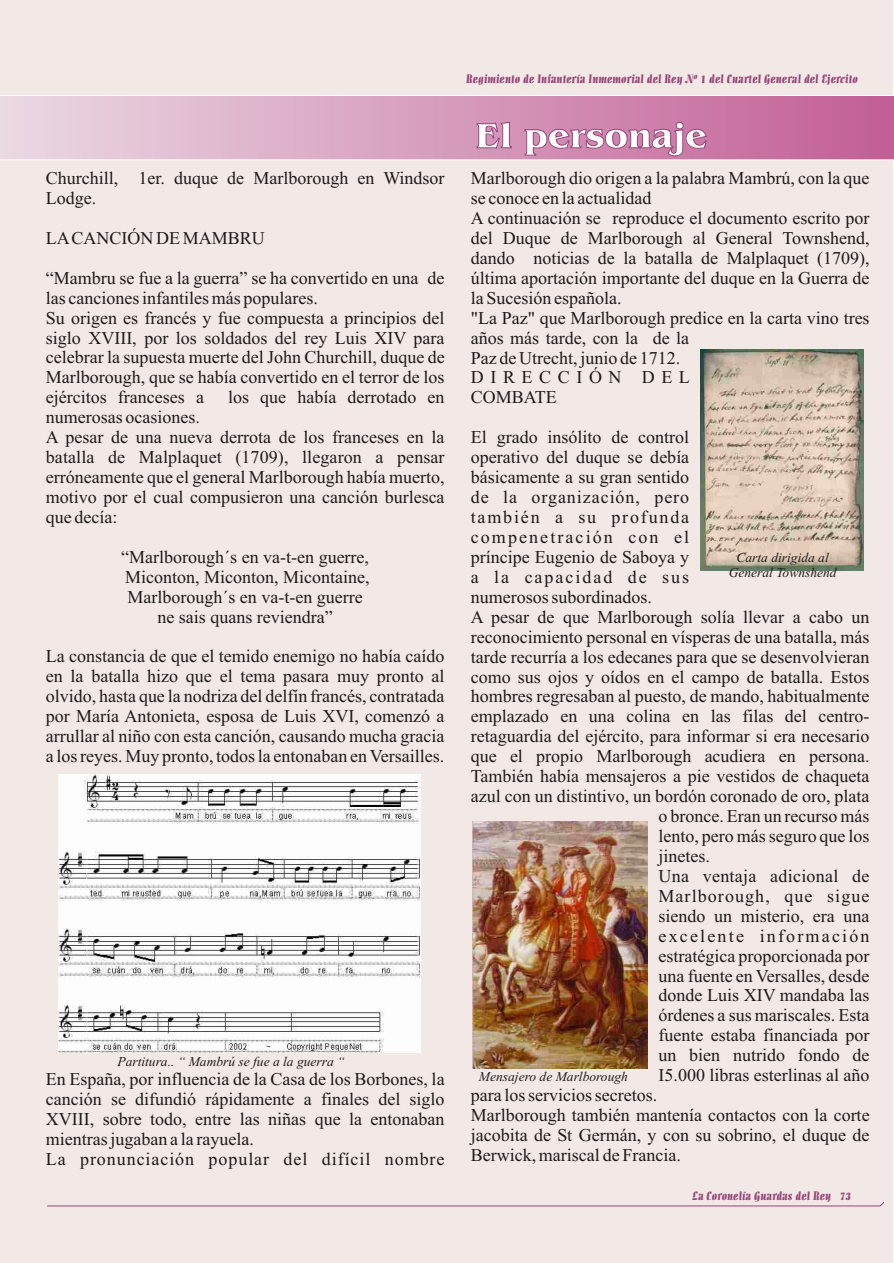
<style>
.page{position:relative;width:894px;height:1263px;background:#fff}
.page>*{position:absolute;margin:0;border:0;box-sizing:border-box;transform-origin:0 0}
.t1{font:700 36px "Benguiat IT Cby BT";color:#fff}
.t2{font:18px/20px "Times New Roman";color:#1f1a17}
.t3{font:18px "Times New Roman";letter-spacing:.05em;color:#1f1a17}
.t4{font:18px/20px "Times New Roman";letter-spacing:.115em;color:#1f1a17}
.t5{font:18px "Times New Roman";letter-spacing:.06em;color:#1f1a17}
.t6{font:18px "Times New Roman";letter-spacing:.12em;color:#1f1a17}
.t7{font:18px "Times New Roman";letter-spacing:.11em;color:#1f1a17}
.t8{font:18px "Times New Roman";letter-spacing:.365em;color:#1f1a17}
.t9{font:italic 13.5px/15px "Times New Roman";color:#1f1a17;text-align:center}
.t10{font:12px "Allegro BT";color:#964578}
</style>
<div class="page">
<div style="left:0;top:0;width:893px;height:1263px;background:#f2e8e6"></div>
<svg style="left:0;top:95px;width:894px;height:65px;background:#d79ebd"></svg>
<svg style="left:47px;top:1202px;width:838px;height:5px"></svg>
<img style="left:59px;top:775px;width:361px;height:278px">
<img style="left:700px;top:350px;width:163px;height:220px">
<img style="left:473px;top:821px;width:175px;height:248px">
<p class="t10" style="left:466px;top:74px;width:393px">Regimiento de Infantería Inmemorial del Rey Nº 1 del Cuartel General del Ejercito</p>
<h1 class="t1" style="left:475px;top:121px;width:233px">El personaje</h1>
<p class="t2" style="left:46px;top:170px;width:400px">Churchill, 1er. duque de Marlborough en Windsor</p>
<p class="t2" style="left:471px;top:170px;width:400px">Marlborough dio origen a la palabra Mambrú, con la que</p>
<p class="t2" style="left:46px;top:190px;width:52px">Lodge.</p>
<p class="t2" style="left:471px;top:190px;width:400px">se conoce en la actualidad<br>A continuación se reproduce el documento escrito por</p>
<p class="t2" style="left:46px;top:230px;width:221px">LACANCIÓN DE MAMBRU</p>
<p class="t2" style="left:471px;top:230px;width:400px">del Duque de Marlborough al General Townshend, dando noticias de la batalla de Malplaquet (1709),</p>
<p class="t2" style="left:46px;top:269px;width:400px">“Mambru se fue a la guerra” se ha convertido en una de</p>
<p class="t2" style="left:471px;top:270px;width:400px">última aportación importante del duque en la Guerra de</p>
<p class="t2" style="left:46px;top:289px;width:274px">las canciones infantiles más populares.</p>
<p class="t2" style="left:471px;top:289px;width:152px">la Sucesión española.</p>
<p class="t2" style="left:46px;top:309px;width:400px">Su origen es francés y fue compuesta a principios del</p>
<p class="t2" style="left:471px;top:309px;width:400px">"La Paz" que Marlborough predice en la carta vino tres</p>
<p class="t2" style="left:46px;top:329px;width:400px">siglo XVIII, por los soldados del rey Luis XIV para</p>
<p class="t2" style="left:471px;top:329px;width:220px">años más tarde, con la de la</p>
<p class="t2" style="left:46px;top:349px;width:400px">celebrar la supuesta muerte del John Churchill, duque de</p>
<p class="t2" style="left:471px;top:349px;width:211px">Paz de Utrecht, junio de 1712.</p>
<p class="t2" style="left:46px;top:369px;width:400px">Marlborough, que se había convertido en el terror de los</p>
<p class="t8" style="left:471px;top:371px;width:221px">DIRECCIÓN DEL</p>
<p class="t2" style="left:46px;top:389px;width:160px">ejércitos franceses a</p>
<p class="t2" style="left:228px;top:389px;width:218px">los que había derrotado en</p>
<p class="t2" style="left:471px;top:389px;width:88px">COMBATE</p>
<p class="t2" style="left:46px;top:409px;width:400px">numerosas ocasiones.<br>A pesar de una nueva derrota de los franceses en la</p>
<p class="t2" style="left:471px;top:429px;width:220px">El grado insólito de control</p>
<p class="t2" style="left:46px;top:449px;width:400px">batalla de Malplaquet (1709), llegaron a pensar</p>
<p class="t2" style="left:471px;top:449px;width:220px">operativo del duque se debía</p>
<p class="t2" style="left:46px;top:469px;width:400px">erróneamente que el general Marlborough había muerto,</p>
<p class="t2" style="left:471px;top:469px;width:220px">básicamente a su gran sentido</p>
<p class="t2" style="left:46px;top:489px;width:400px">motivo por el cual compusieron una canción burlesca</p>
<p class="t3" style="left:471px;top:491px;width:220px">de la organización, pero</p>
<p class="t2" style="left:46px;top:509px;width:73px">que decía:</p>
<p class="t4" style="left:471px;top:509px;width:220px">también a su profunda compenetración con el</p>
<p class="t2" style="left:121px;top:549px;width:249px">“Marlborough´s en va-t-en guerre,</p>
<p class="t2" style="left:471px;top:549px;width:220px">príncipe Eugenio de Saboya y</p>
<p class="t2" style="left:125px;top:568px;width:246px">Miconton, Miconton, Micontaine,</p>
<p class="t7" style="left:471px;top:570px;width:220px">a la capacidad de sus</p>
<p class="t2" style="left:127px;top:588px;width:237px">Marlborough´s en va-t-en guerre</p>
<p class="t2" style="left:471px;top:589px;width:183px">numerosos subordinados.</p>
<p class="t2" style="left:157px;top:608px;width:177px">ne sais quans reviendra”</p>
<p class="t2" style="left:471px;top:608px;width:400px">A pesar de que Marlborough solía llevar a cabo un reconocimiento personal en vísperas de una batalla, más</p>
<p class="t2" style="left:46px;top:648px;width:400px">La constancia de que el temido enemigo no había caído</p>
<p class="t2" style="left:471px;top:648px;width:400px">tarde recurría a los edecanes para que se desenvolvieran</p>
<p class="t2" style="left:46px;top:668px;width:400px">en la batalla hizo que el tema pasara muy pronto al</p>
<p class="t2" style="left:471px;top:668px;width:400px">como sus ojos y oídos en el campo de batalla. Estos</p>
<p class="t2" style="left:46px;top:688px;width:400px">olvido, hasta que la nodriza del delfín francés, contratada</p>
<p class="t2" style="left:471px;top:688px;width:400px">hombres regresaban al puesto, de mando, habitualmente</p>
<p class="t2" style="left:46px;top:708px;width:400px">por María Antonieta, esposa de Luis XVI, comenzó a</p>
<p class="t2" style="left:471px;top:708px;width:400px">emplazado en una colina en las filas del centro-</p>
<p class="t2" style="left:46px;top:728px;width:400px">arrullar al niño con esta canción, causando mucha gracia</p>
<p class="t2" style="left:471px;top:728px;width:400px">retaguardia del ejército, para informar si era necesario</p>
<p class="t2" style="left:46px;top:748px;width:400px">a los reyes. Muy pronto, todos la entonaban en Versailles.</p>
<p class="t2" style="left:471px;top:748px;width:400px">que el propio Marlborough acudiera en persona.</p>
<p class="t2" style="left:471px;top:768px;width:400px">También había mensajeros a pie vestidos de chaqueta</p>
<p class="t2" style="left:471px;top:788px;width:400px">azul con un distintivo, un bordón coronado de oro, plata</p>
<p class="t2" style="left:659px;top:808px;width:212px">o bronce. Eran un recurso más</p>
<p class="t2" style="left:659px;top:828px;width:213px">lento, pero más seguro que los</p>
<p class="t2" style="left:659px;top:848px;width:53px">jinetes.</p>
<p class="t2" style="left:659px;top:868px;width:213px">Una ventaja adicional de</p>
<p class="t5" style="left:659px;top:889px;width:213px">Marlborough, que sigue</p>
<p class="t2" style="left:659px;top:907px;width:213px">siendo un misterio, era una</p>
<p class="t6" style="left:659px;top:929px;width:213px">excelente información</p>
<p class="t2" style="left:659px;top:947px;width:213px">estratégica proporcionada por</p>
<p class="t2" style="left:659px;top:967px;width:213px">una fuente en Versalles, desde</p>
<p class="t2" style="left:659px;top:987px;width:213px">donde Luis XIV mandaba las</p>
<p class="t2" style="left:659px;top:1007px;width:213px">órdenes a sus mariscales. Esta</p>
<p class="t2" style="left:659px;top:1027px;width:213px">fuente estaba financiada por</p>
<p class="t2" style="left:659px;top:1047px;width:213px">un bien nutrido fondo de</p>
<p class="t2" style="left:46px;top:1071px;width:400px">En España, por influencia de la Casa de los Borbones, la</p>
<p class="t2" style="left:659px;top:1067px;width:213px">I5.000 libras esterlinas al año</p>
<p class="t2" style="left:46px;top:1091px;width:400px">canción se difundió rápidamente a finales del siglo</p>
<p class="t2" style="left:471px;top:1087px;width:188px">para los servicios secretos.</p>
<p class="t2" style="left:46px;top:1111px;width:400px">XVIII, sobre todo, entre las niñas que la entonaban</p>
<p class="t2" style="left:471px;top:1107px;width:400px">Marlborough también mantenía contactos con la corte</p>
<p class="t2" style="left:46px;top:1131px;width:210px">mientras jugaban a la rayuela.</p>
<p class="t2" style="left:471px;top:1127px;width:400px">jacobita de St Germán, y con su sobrino, el duque de</p>
<p class="t3" style="left:46px;top:1152px;width:400px">La pronunciación popular del difícil nombre</p>
<p class="t2" style="left:471px;top:1147px;width:212px">Berwick, mariscal de Francia.</p>
<p class="t9" style="left:729px;top:552px;width:109px">Carta dirigida al<br>General Townshend</p>
<p class="t9" style="left:117px;top:1055px;width:229px">Partitura.. “ Mambrú se fue a la guerra “</p>
<p class="t9" style="left:479px;top:1070px;width:150px">Mensajero de Marlborough</p>
<p class="t10" style="left:693px;top:1191px;width:160px">La Coronelía Guardas del Rey 73</p>
</div>
